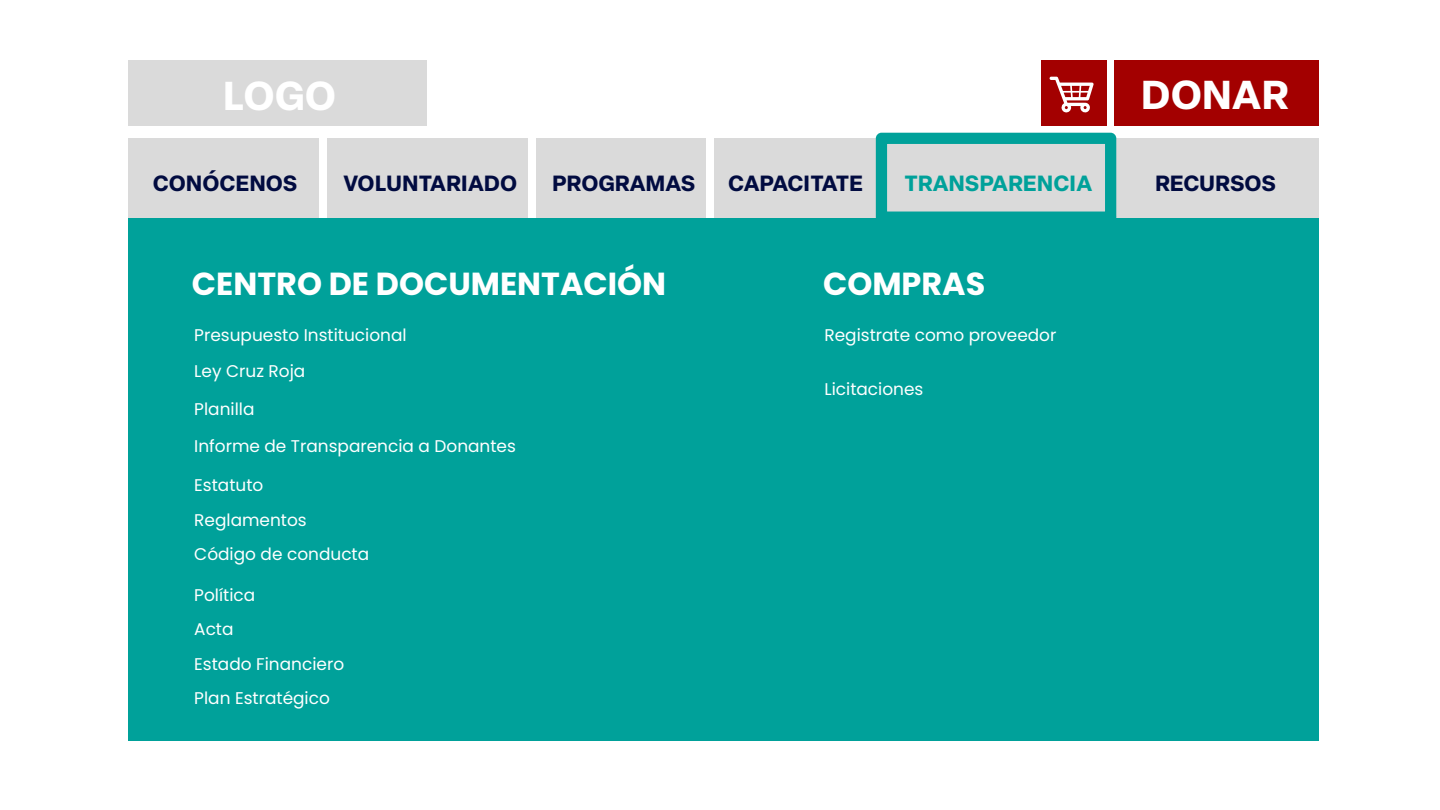
<style>
.page{position:relative;width:1440px;height:810px;background:#fff}
.page>*{position:absolute;margin:0;border:0;box-sizing:border-box;transform-origin:0 0}
.t1{font:700 39.75px "Elza Text";color:#fff}
.t2{font:700 31.88px "Poppins";color:#fff}
.t3{font:700 21.67px "Elza Text";color:#010b40}
.t4{font:700 21.67px "Elza Text";color:#00a19a}
.t5{font:16.95px/34.3px "Poppins";color:#fff}
</style>
<div class="page">
<div style="left:128px;top:138px;width:1191px;height:603px;background:#00a19a"></div>
<div style="left:128px;top:138px;width:1191px;height:80px;background:#dadada"></div>
<div style="left:319px;top:138px;width:7px;height:80px;background:#fff"></div>
<div style="left:528px;top:138px;width:7px;height:80px;background:#fff"></div>
<div style="left:706px;top:138px;width:7px;height:80px;background:#fff"></div>
<svg style="left:876px;top:133px;width:241px;height:85px"></svg>
<div style="left:1114px;top:61px;width:205px;height:65px;background:#a30000"></div>
<div style="left:128px;top:61px;width:299px;height:65px;background:#dadada"></div>
<div style="left:1041px;top:61px;width:66px;height:65px;background:#a30000"></div>
<svg style="left:1049px;top:77px;width:45px;height:36px"></svg>
<h1 class="t1" style="left:223px;top:65px;width:115px">LOGO</h1>
<h1 class="t1" style="left:1141px;top:64px;width:149px">DONAR</h1>
<p class="t3" style="left:153px;top:166px;width:146px">CONÓCENOS</p>
<p class="t3" style="left:343px;top:166px;width:175px">VOLUNTARIADO</p>
<p class="t3" style="left:552px;top:166px;width:145px">PROGRAMAS</p>
<p class="t3" style="left:728px;top:166px;width:137px">CAPACITATE</p>
<p class="t4" style="left:904px;top:166px;width:189px">TRANSPARENCIA</p>
<p class="t3" style="left:1155px;top:166px;width:122px">RECURSOS</p>
<h2 class="t2" style="left:192px;top:266px;width:476px">CENTRO DE DOCUMENTACIÓN</h2>
<h2 class="t2" style="left:823px;top:266px;width:164px">COMPRAS</h2>
<p class="t5" style="left:194px;top:317px;width:214px;line-height:36.6px">Presupuesto Institucional<br>Ley Cruz Roja</p>
<p class="t5" style="left:194px;top:391px;width:323px;line-height:36.6px">Planilla<br>Informe de Transparencia a Donantes</p>
<p class="t5" style="left:194px;top:467px;width:114px;line-height:35.9px">Estatuto<br>Reglamentos</p>
<p class="t5" style="left:194px;top:537px;width:176px">Código de conducta</p>
<p class="t5" style="left:194px;top:578px;width:151px">Política<br>Acta<br>Estado Financiero<br>Plan Estratégico</p>
<p class="t5" style="left:824px;top:318px;width:234px">Registrate como proveedor</p>
<p class="t5" style="left:824px;top:372px;width:101px">Licitaciones</p>
</div>
